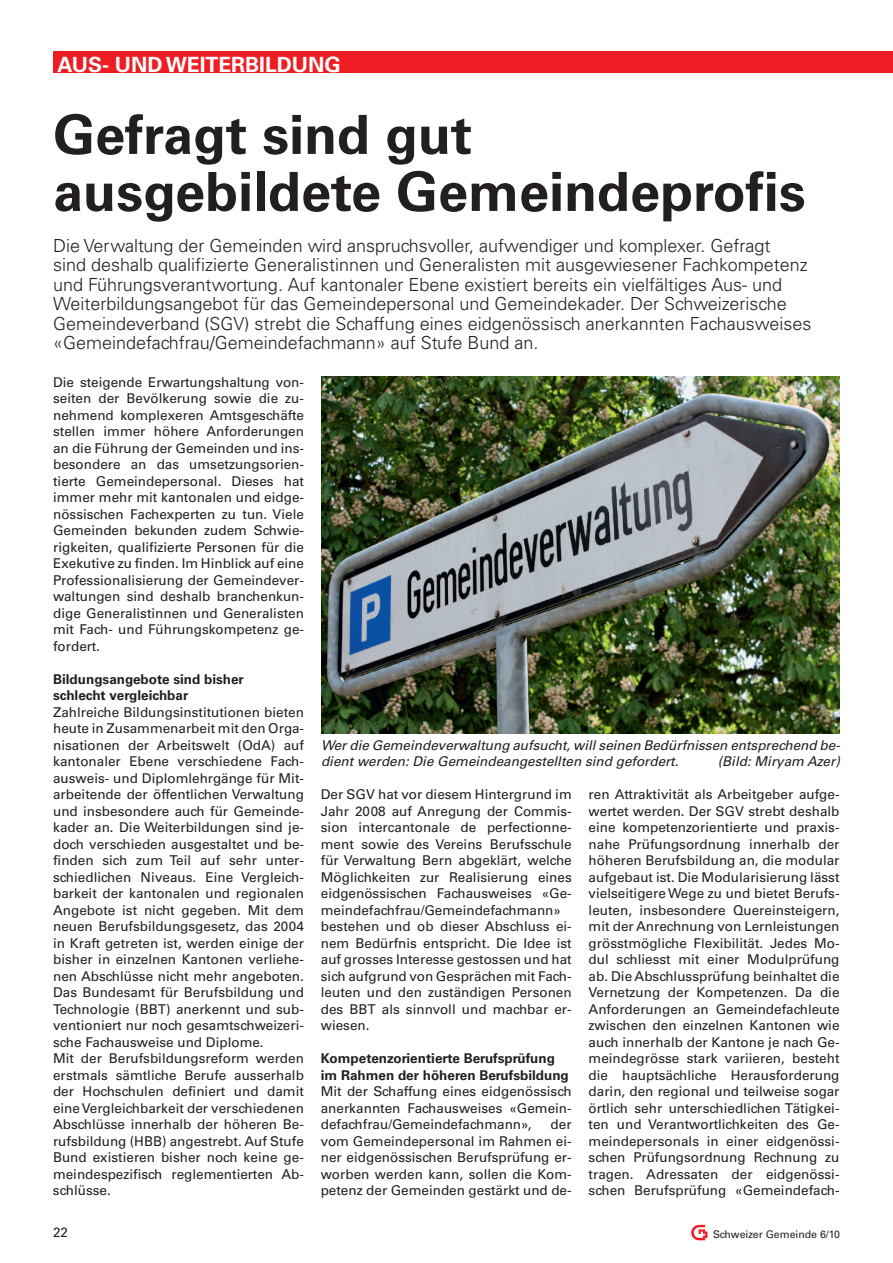
<style>
.page{position:relative;width:893px;height:1263px;background:#fff}
.page>*{position:absolute;margin:0;border:0;box-sizing:border-box;transform-origin:0 0}
.t1{font:700 54px/57px "Univers LT Std";color:#231f20}
.t2{font:700 21px "Univers LT Std";color:#fff}
.t3{font:300 18px/19.5px "Univers LT Std";color:#231f20}
.t4{font:13.5px/16.5px "Univers LT Std";color:#231f20;text-align:justify}
.t5{font:italic 13.5px/16.5px "Univers LT Std";color:#231f20}
.t6{font:700 13.5px/16.5px "Univers LT Std";color:#231f20}
.t7{font:10.5px "Univers LT Std";color:#231f20}
</style>
<div class="page">
<div style="left:53px;top:51px;width:840px;height:21px;background:#ee1d23"></div>
<img style="left:692px;top:1224px;width:16px;height:17px">
<img style="left:321px;top:376px;width:519px;height:357px">
<h2 class="t2" style="left:57px;top:57px;width:285px">AUS- UNDWEITERBILDUNG</h2>
<h1 class="t1" style="left:53px;top:111px;width:754px">Gefragt sind gut ausgebildete Gemeindeprofis</h1>
<p class="t3" style="left:53px;top:237px;width:760px">Die Verwaltung der Gemeinden wird anspruchsvoller, aufwendiger und komplexer. Gefragt<br>sind deshalb qualifizierte Generalistinnen und Generalisten mit ausgewiesener Fachkompetenz und Führungsverantwortung. Auf kantonaler Ebene existiert bereits ein vielfältiges Aus- und Weiterbildungsangebot für das Gemeindepersonal und Gemeindekader. Der Schweizerische Gemeindeverband (SGV) strebt die Schaffung eines eidgenössisch anerkannten Fachausweises «Gemeindefachfrau/Gemeindefachmann» auf Stufe Bund an.</p>
<p class="t4" style="left:53px;top:375px;width:252px">Die steigende Erwartungshaltung von&shy;seiten der Bevölkerung sowie die zu&shy;nehmend komplexeren Amtsgeschäfte stellen immer höhere Anforderungen an die Führung der Gemeinden und ins&shy;besondere an das umsetzungsorien&shy;tierte Gemeindepersonal. Dieses hat immer mehr mit kantonalen und eidge&shy;nössischen Fachexperten zu tun. Viele Gemeinden bekunden zudem Schwie&shy;rigkeiten, qualifizierte Personen für die Exekutive zu finden. Im Hinblick auf eine Professionalisierung der Gemeindever&shy;waltungen sind deshalb branchenkun&shy;dige Generalistinnen und Generalisten mit Fach- und Führungskompetenz ge&shy;fordert.</p>
<p class="t6" style="left:53px;top:672px;width:192px">Bildungsangebote sind bisher schlecht vergleichbar</p>
<p class="t4" style="left:53px;top:705px;width:253px;text-align:left">Zahlreiche Bildungsinstitutionen bieten heute in Zusammenarbeit mit den Orga&shy;nisationen der Arbeitswelt (OdA) auf kantonaler Ebene verschiedene Fach&shy;ausweis- und Diplomlehrgänge für Mit&shy;arbeitende der öffentlichen Verwaltung und insbesondere auch für Gemeinde&shy;kader an. Die Weiterbildungen sind je&shy;doch verschieden ausgestaltet und be&shy;finden sich zum Teil auf sehr unter&shy;schiedlichen Niveaus. Eine Vergleich&shy;barkeit der kantonalen und regionalen Angebote ist nicht gegeben. Mit dem neuen Berufsbildungsgesetz, das 2004 in Kraft getreten ist, werden einige der bisher in einzelnen Kantonen verliehe&shy;nen Abschlüsse nicht mehr angeboten.<br>Das Bundesamt für Berufsbildung und Technologie (BBT) anerkennt und sub&shy;ventioniert nur noch gesamtschweizeri&shy;sche Fachausweise und Diplome.<br>Mit der Berufsbildungsreform werden erstmals sämtliche Berufe ausserhalb der Hochschulen definiert und damit eineVergleichbarkeit der verschiedenen Abschlüsse innerhalb der höheren Be&shy;rufsbildung (HBB) angestrebt. Auf Stufe Bund existieren bisher noch keine ge&shy;meindespezifisch reglementierten Ab&shy;schlüsse.</p>
<p class="t5" style="left:321px;top:738px;width:520px">Wer die Gemeindeverwaltung aufsucht, will seinen Bedürfnissen entsprechend be&shy;dient werden: Die Gemeindeangestellten sind gefordert.</p>
<p class="t5" style="left:718px;top:754px;width:124px">(Bild: Miryam Azer)</p>
<p class="t4" style="left:321px;top:787px;width:252px;text-align:left">Der SGV hat vor diesem Hintergrund im Jahr 2008 auf Anregung der Commis&shy;sion intercantonale de perfectionne&shy;ment sowie des Vereins Berufsschule für Verwaltung Bern abgeklärt, welche Möglichkeiten zur Realisierung eines eidgenössischen Fachausweises «Ge&shy;meindefachfrau/Gemeindefachmann» bestehen und ob dieser Abschluss ei&shy;nem Bedürfnis entspricht. Die Idee ist auf grosses Interesse gestossen und hat sich aufgrund von Gesprächen mit Fach&shy;leuten und den zuständigen Personen des BBT als sinnvoll und machbar er&shy;wiesen.</p>
<p class="t6" style="left:321px;top:1051px;width:250px">Kompetenzorientierte Berufsprüfung im Rahmen der höheren Berufsbildung</p>
<p class="t4" style="left:321px;top:1084px;width:252px">Mit der Schaffung eines eidgenössisch anerkannten Fachausweises «Gemein&shy;defachfrau/Gemeindefachmann»,</p>
<p class="t4" style="left:589px;top:787px;width:252px">ren Attraktivität als Arbeitgeber aufge&shy;wertet werden. Der SGV strebt deshalb eine kompetenzorientierte und praxis&shy;nahe Prüfungsordnung innerhalb der höheren Berufsbildung an, die modular aufgebaut ist. Die Modularisierung lässt vielseitigere Wege zu und bietet Berufs&shy;leuten, insbesondere Quereinsteigern, mit der Anrechnung von Lernleistungen grösstmögliche Flexibilität. Jedes Mo&shy;dul schliesst mit einer Modulprüfung ab. Die Abschlussprüfung beinhaltet die Vernetzung der Kompetenzen. Da die Anforderungen an Gemeindefachleute zwischen den einzelnen Kantonen wie auch innerhalb der Kantone je nach Ge&shy;meindegrösse stark variieren, besteht die hauptsächliche Herausforderung darin, den regional und teilweise sogar örtlich sehr unterschiedlichen Tätigkei&shy;ten und Verantwortlichkeiten des Ge&shy;meindepersonals in einer eidgenössi&shy;schen Prüfungsordnung Rechnung zu tragen. Adressaten der eidgenössi&shy;schen Berufsprüfung «Gemeindefach-</p>
<p class="t4" style="left:321px;top:1117px;width:252px;text-indent:230px">der vom Gemeindepersonal im Rahmen ei&shy;ner eidgenössischen Berufsprüfung er&shy;worben werden kann, sollen die Kom&shy;petenz der Gemeinden gestärkt und de-</p>
<p class="t4" style="left:53px;top:1225px;width:17px">22</p>
<p class="t7" style="left:713px;top:1230px;width:128px">Schweizer Gemeinde 6/10</p>
</div>
